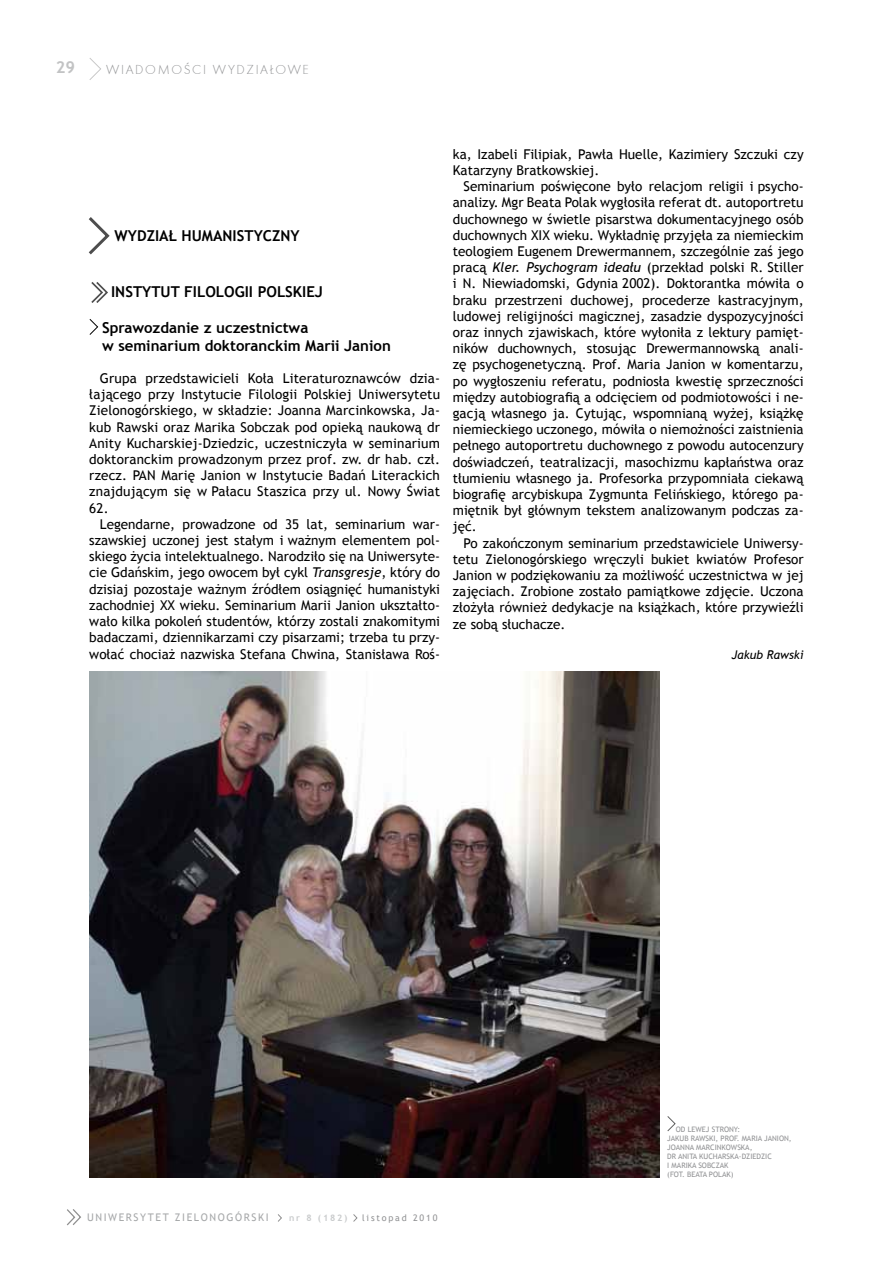
<style>
.page{position:relative;width:893px;height:1263px;background:#fff}
.page>*{position:absolute;margin:0;border:0;box-sizing:border-box;transform-origin:0 0}
.t1{font:700 16.5px "Trebuchet MS";color:#c2c3c4}
.t2{font:700 15px/18px "Trebuchet MS";color:#000}
.t3{font:13.5px/16.2px "Trebuchet MS";color:#000;text-align:justify}
.t4{font:13.5px "Futura TEE Ligh";letter-spacing:.12em;color:#929395}
.t5{font:italic 12px "Trebuchet MS";color:#000}
.t6{font:10.5px "Trebuchet MS";letter-spacing:.15em;color:#a7a9aa}
.t7{font:9px "Trebuchet MS";letter-spacing:.2em;color:#929395}
.t8{font:700 9px "Trebuchet MS";color:#c9cbcc}
.t9{font:7.5px "Trebuchet MS";color:#929395}
.s1{font-style:italic}
</style>
<div class="page">
<svg style="left:89px;top:58px;width:12px;height:22px"></svg>
<svg style="left:278px;top:1214px;width:4px;height:8px"></svg>
<svg style="left:353px;top:1214px;width:4px;height:8px"></svg>
<svg style="left:67px;top:1209px;width:14px;height:17px"></svg>
<svg style="left:88px;top:217px;width:22px;height:38px"></svg>
<svg style="left:91px;top:282px;width:17px;height:21px"></svg>
<svg style="left:89px;top:319px;width:9px;height:16px"></svg>
<svg style="left:667px;top:1116px;width:9px;height:15px"></svg>
<img style="left:89px;top:672px;width:570px;height:506px">
<p class="t1" style="left:56px;top:57px;width:21px">29</p>
<p class="t4" style="left:106px;top:61px;width:204px">WIADOMOŚCI WYDZIAŁOWE</p>
<p class="t2" style="left:115px;top:226px;width:187px">wydział humanistyczny</p>
<p class="t2" style="left:111px;top:283px;width:213px">Instytut Filologii Polskiej</p>
<p class="t2" style="left:102px;top:318px;width:290px">Sprawozdanie z uczestnictwa<br>w seminarium doktoranckim Marii Janion</p>
<p class="t3" style="left:89px;top:370px;width:352px;text-indent:11px">Grupa przedstawicieli Koła Literaturoznawców dzia&shy;łającego przy Instytucie Filologii Polskiej Uniwersytetu Zielonogórskiego, w składzie: Joanna Marcinkowska, Ja&shy;kub Rawski oraz Marika Sobczak pod opieką naukową dr Anity Kucharskiej-Dziedzic, uczestniczyła w seminarium doktoranckim prowadzonym przez prof. zw. dr hab. czł. rzecz. PAN Marię Janion w Instytucie Badań Literackich znajdującym się w Pałacu Staszica przy ul. Nowy Świat 62.</p>
<p class="t3" style="left:89px;top:516px;width:352px;text-indent:11px">Legendarne, prowadzone od 35 lat, seminarium war&shy;szawskiej uczonej jest stałym i ważnym elementem pol&shy;skiego życia intelektualnego. Narodziło się na Uniwersyte&shy;cie Gdańskim, jego owocem był cykl <span class="s1">Transgresje</span>, który do dzisiaj pozostaje ważnym źródłem osiągnięć humanistyki zachodniej XX wieku. Seminarium Marii Janion ukształto&shy;wało kilka pokoleń studentów, którzy zostali znakomitymi badaczami, dziennikarzami czy pisarzami; trzeba tu przy&shy;wołać chociaż nazwiska Stefana Chwina, Stanisława Roś-</p>
<p class="t3" style="left:453px;top:146px;width:352px">ka, Izabeli Filipiak, Pawła Huelle, Kazimiery Szczuki czy<br>Katarzyny Bratkowskiej.</p>
<p class="t3" style="left:453px;top:178px;width:352px;text-indent:11px">Seminarium poświęcone było relacjom religii i psycho&shy;analizy. Mgr Beata Polak wygłosiła referat dt. autoportretu duchownego w świetle pisarstwa dokumentacyjnego osób duchownych XIX wieku. Wykładnię przyjęła za niemieckim teologiem Eugenem Drewermannem, szczególnie zaś jego pracą <span class="s1">Kler. Psychogram ideału</span> (przekład polski R. Stiller i N. Niewiadomski, Gdynia 2002). Doktorantka mówiła o braku przestrzeni duchowej, procederze kastracyjnym, ludowej religijności magicznej, zasadzie dyspozycyjności oraz innych zjawiskach, które wyłoniła z lektury pamięt&shy;ników duchownych, stosując Drewermannowską anali&shy;zę psychogenetyczną. Prof. Maria Janion w komentarzu, po wygłoszeniu referatu, podniosła kwestię sprzeczności między autobiografią a odcięciem od podmiotowości i ne&shy;gacją własnego ja. Cytując, wspomnianą wyżej, książkę niemieckiego uczonego, mówiła o niemożności zaistnienia pełnego autoportretu duchownego z powodu autocenzury doświadczeń, teatralizacji, masochizmu kapłaństwa oraz tłumieniu własnego ja. Profesorka przypomniała ciekawą biografię arcybiskupa Zygmunta Felińskiego, którego pa&shy;miętnik był głównym tekstem analizowanym podczas za&shy;jęć.</p>
<p class="t3" style="left:453px;top:535px;width:352px;text-indent:11px">Po zakończonym seminarium przedstawiciele Uniwersy&shy;tetu Zielonogórskiego wręczyli bukiet kwiatów Profesor Janion w podziękowaniu za możliwość uczestnictwa w jej zajęciach. Zrobione zostało pamiątkowe zdjęcie. Uczona złożyła również dedykacje na książkach, które przywieźli ze sobą słuchacze.</p>
<p class="t5" style="left:732px;top:648px;width:73px">Jakub Rawski</p>
<p class="t6" style="left:87px;top:1211px;width:183px">UNIWERSYTET ZIELONOGÓRSKI</p>
<p class="t8" style="left:289px;top:1212px;width:60px">nr 8 (182)</p>
<p class="t7" style="left:362px;top:1212px;width:77px">listopad 2010</p>
<p class="t9" style="left:676px;top:1125px;width:18px">od lewej</p>
<p class="t9" style="left:712px;top:1125px;width:6px">strony</p>
<p class="t9" style="left:737px;top:1125px;width:4px">:</p>
<p class="t9" style="left:667px;top:1134px;width:9px">Jakub</p>
<p class="t9" style="left:691px;top:1134px;width:10px">Rawski</p>
<p class="t9" style="left:715px;top:1134px;width:11px">, prof</p>
<p class="t9" style="left:737px;top:1134px;width:16px">. Maria</p>
<p class="t9" style="left:764px;top:1134px;width:9px">Janion</p>
<p class="t9" style="left:789px;top:1134px;width:4px">,</p>
<p class="t9" style="left:667px;top:1143px;width:10px">Joanna</p>
<p class="t9" style="left:696px;top:1143px;width:11px">Marcinkowska</p>
<p class="t9" style="left:750px;top:1143px;width:4px">,</p>
<p class="t9" style="left:667px;top:1152px;width:20px">dr Anita</p>
<p class="t9" style="left:699px;top:1152px;width:10px">Kucharska</p>
<p class="t9" style="left:739px;top:1152px;width:12px">-Dziedzic</p>
<p class="t9" style="left:667px;top:1161px;width:15px">i Marika</p>
<p class="t9" style="left:698px;top:1161px;width:10px">Sobczak</p>
<p class="t9" style="left:667px;top:1170px;width:29px">(fot. Beata</p>
<p class="t9" style="left:709px;top:1170px;width:10px">Polak</p>
<p class="t9" style="left:731px;top:1170px;width:4px">)</p>
</div>
